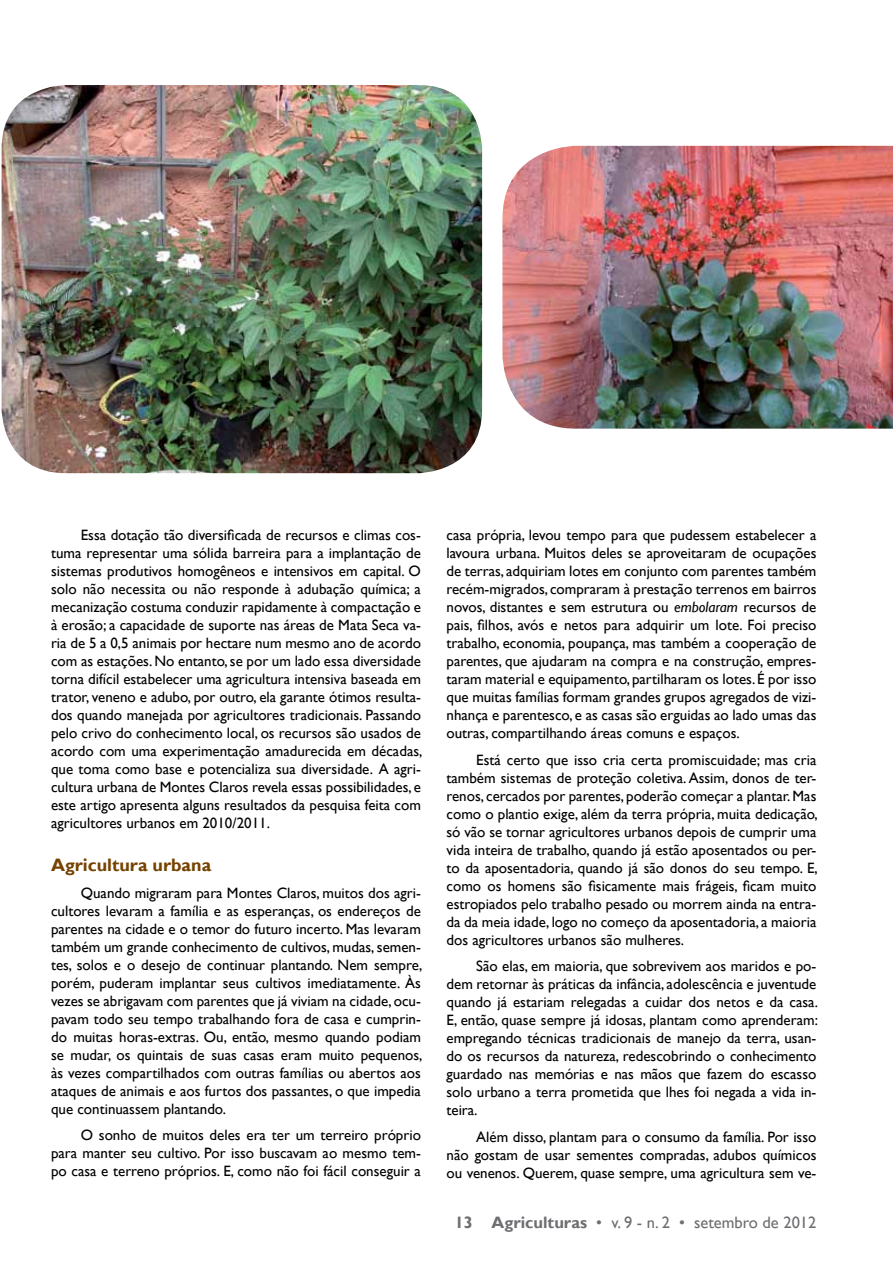
<style>
.page{position:relative;width:893px;height:1263px;background:#fff}
.page>*{position:absolute;margin:0;border:0;box-sizing:border-box;transform-origin:0 0}
.t1{font:700 18px "Gill Sans";color:#754200}
.t2{font:16.5px "Gill Sans";color:#6d6e71}
.t3{font:15px/18px "Gill Sans";color:#000;text-align:justify}
.s1{font-style:italic}
.s2{font-weight:700}
</style>
<div class="page">
<img style="left:2px;top:85px;width:480px;height:388px">
<img style="left:502px;top:146px;width:391px;height:283px">
<p class="t3" style="left:51px;top:526px;width:373px;text-indent:30px">Essa dotação tão diversificada de recursos e climas cos&shy;tuma representar uma sólida barreira para a implantação de sistemas produtivos homogêneos e intensivos em capital. O solo não necessita ou não responde à adubação química; a mecanização costuma conduzir rapidamente à compactação e à erosão; a capacidade de suporte nas áreas de Mata Seca va&shy;ria de 5 a 0,5 animais por hectare num mesmo ano de acordo com as estações. No entanto, se por um lado essa diversidade torna difícil estabelecer uma agricultura intensiva baseada em trator, veneno e adubo, por outro, ela garante ótimos resulta&shy;dos quando manejada por agricultores tradicionais. Passando pelo crivo do conhecimento local, os recursos são usados de acordo com uma experimentação amadurecida em décadas, que toma como base e potencializa sua diversidade. A agri&shy;cultura urbana de Montes Claros revela essas possibilidades, e este artigo apresenta alguns resultados da pesquisa feita com agricultores urbanos em 2010/2011.</p>
<p class="t1" style="left:51px;top:854px;width:162px">Agricultura urbana</p>
<p class="t3" style="left:51px;top:884px;width:373px;text-indent:30px">Quando migraram para Montes Claros, muitos dos agri&shy;cultores levaram a família e as esperanças, os endereços de parentes na cidade e o temor do futuro incerto. Mas levaram também um grande conhecimento de cultivos, mudas, semen&shy;tes, solos e o desejo de continuar plantando. Nem sempre, porém, puderam implantar seus cultivos imediatamente. Às vezes se abrigavam com parentes que já viviam na cidade, ocu&shy;pavam todo seu tempo trabalhando fora de casa e cumprin&shy;do muitas horas-extras. Ou, então, mesmo quando podiam se mudar, os quintais de suas casas eram muito pequenos, às vezes compartilhados com outras famílias ou abertos aos ataques de animais e aos furtos dos passantes, o que impedia que continuassem plantando.</p>
<p class="t3" style="left:51px;top:1126px;width:371px;text-indent:30px">O sonho de muitos deles era ter um terreiro próprio para manter seu cultivo. Por isso buscavam ao mesmo tem&shy;po casa e terreno próprios. E, como não foi fácil conseguir a</p>
<p class="t3" style="left:446px;top:526px;width:371px">casa própria, levou tempo para que pudessem estabelecer a lavoura urbana. Muitos deles se aproveitaram de ocupações de terras, adquiriam lotes em conjunto com parentes também recém-migrados, compraram à prestação terrenos em bairros novos, distantes e sem estrutura ou <span class="s1">embolaram</span> recursos de pais, filhos, avós e netos para adquirir um lote. Foi preciso trabalho, economia, poupança, mas também a cooperação de parentes, que ajudaram na compra e na construção, empres&shy;taram material e equipamento, partilharam os lotes. É por isso que muitas famílias formam grandes grupos agregados de vizi&shy;nhança e parentesco, e as casas são erguidas ao lado umas das outras, compartilhando áreas comuns e espaços.</p>
<p class="t3" style="left:446px;top:751px;width:373px;text-indent:30px">Está certo que isso cria certa promiscuidade; mas cria também sistemas de proteção coletiva. Assim, donos de ter&shy;renos, cercados por parentes, poderão começar a plantar. Mas como o plantio exige, além da terra própria, muita dedicação, só vão se tornar agricultores urbanos depois de cumprir uma vida inteira de trabalho, quando já estão aposentados ou per&shy;to da aposentadoria, quando já são donos do seu tempo. E, como os homens são fisicamente mais frágeis, ficam muito estropiados pelo trabalho pesado ou morrem ainda na entra&shy;da da meia idade, logo no começo da aposentadoria, a maioria dos agricultores urbanos são mulheres.</p>
<p class="t3" style="left:446px;top:957px;width:373px;text-indent:30px">São elas, em maioria, que sobrevivem aos maridos e po&shy;dem retornar às práticas da infância, adolescência e juventude quando já estariam relegadas a cuidar dos netos e da casa.<br>E, então, quase sempre já idosas, plantam como aprenderam: empregando técnicas tradicionais de manejo da terra, usan&shy;do os recursos da natureza, redescobrindo o conhecimento guardado nas memórias e nas mãos que fazem do escasso solo urbano a terra prometida que lhes foi negada a vida in&shy;teira.</p>
<p class="t3" style="left:446px;top:1128px;width:371px;text-indent:30px">Além disso, plantam para o consumo da família. Por isso não gostam de usar sementes compradas, adubos químicos ou venenos. Querem, quase sempre, uma agricultura sem ve-</p>
<p class="t2" style="left:455px;top:1212px;width:363px"><span class="s2">13 Agriculturas</span> • v. 9 - n. 2 • setembro de 2012</p>
</div>
